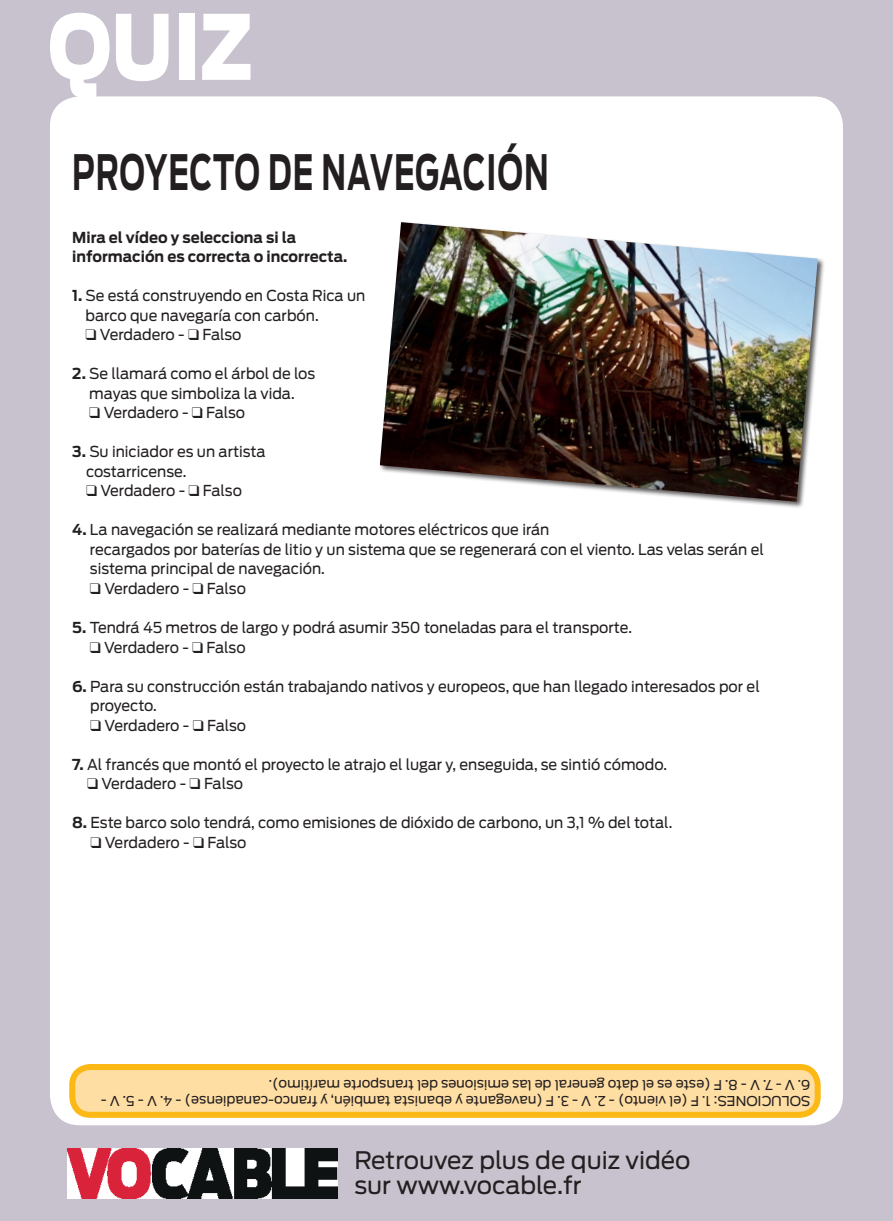
<style>
.page{position:relative;width:893px;height:1221px;background:#fff}
.page>*{position:absolute;margin:0;border:0;box-sizing:border-box;transform-origin:0 0}
.t1{font:900 89.1px "Antenna";color:#fff;scale:.83 1}
.t2{font:700 48.45px "Antenna";letter-spacing:.02em;color:#231f20;scale:.62 1}
.t3{font:24px/25.5px "Antenna";color:#231f20}
.t4{font:15px/19.5px "Antenna";color:#231f20}
.t5{font:700 15px/19.5px "Antenna";color:#231f20}
.t6{font:13.5px "Antenna";color:#231f20}
.s1{font-weight:700}
</style>
<div class="page">
<div style="left:0;top:0;width:893px;height:1220px;background:#c8c2cf"></div>
<div style="left:50px;top:96px;width:793px;height:1029px;background:#fff;border-radius:30px"></div>
<img style="left:67px;top:1148px;width:270px;height:50px">
<div style="left:72px;top:1066px;width:746px;height:48px;background:#ffdea4;border-radius:18px"></div>
<div style="left:69px;top:1063px;width:752px;height:54px;border:6px solid #fcb814;border-radius:18px"></div>
<div style="left:379px;top:221px;width:446px;height:288px;background:#231f20;opacity:.75"></div>
<img style="left:380px;top:222px;width:438px;height:279px">
<h1 class="t1" style="left:48px;top:-6px;width:248px">QUIZ</h1>
<h2 class="t2" style="left:72px;top:143px;width:770px">PROYECTO DE NAVEGACIÓN</h2>
<p class="t5" style="left:72px;top:228px;width:277px">Mira el vídeo y selecciona si la información es correcta o incorrecta.</p>
<p class="t4" style="left:86px;top:286px;width:281px;text-indent:-13px"><span class="s1">1.</span> Se está construyendo en Costa Rica un barco que navegaría con carbón.</p>
<p class="t4" style="left:86px;top:325px;width:157px">❑ Verdadero - ❑ Falso</p>
<p class="t4" style="left:72px;top:364px;width:245px;text-align:center"><span class="s1">2.</span> Se llamará como el árbol de los mayas que simboliza la vida.</p>
<p class="t4" style="left:89px;top:403px;width:157px">❑ Verdadero - ❑ Falso</p>
<p class="t4" style="left:86px;top:442px;width:181px;text-indent:-14px"><span class="s1">3.</span> Su iniciador es un artista costarricense.</p>
<p class="t4" style="left:86px;top:481px;width:157px">❑ Verdadero - ❑ Falso</p>
<p class="t4" style="left:90px;top:520px;width:675px;text-indent:-18px"><span class="s1">4.</span> La navegación se realizará mediante motores eléctricos que irán<br>recargados por baterías de litio y un sistema que se regenerará con el viento. Las velas serán el sistema principal de navegación.</p>
<p class="t4" style="left:90px;top:579px;width:157px">❑ Verdadero - ❑ Falso</p>
<p class="t4" style="left:72px;top:618px;width:561px"><span class="s1">5.</span> Tendrá 45 metros de largo y podrá asumir 350 toneladas para el transporte.</p>
<p class="t4" style="left:90px;top:637px;width:157px">❑ Verdadero - ❑ Falso</p>
<p class="t4" style="left:90px;top:676px;width:671px;text-indent:-18px"><span class="s1">6.</span> Para su construcción están trabajando nativos y europeos, que han llegado interesados por el proyecto.</p>
<p class="t4" style="left:90px;top:715px;width:157px">❑ Verdadero - ❑ Falso</p>
<p class="t4" style="left:72px;top:754px;width:596px"><span class="s1">7.</span> Al francés que montó el proyecto le atrajo el lugar y, enseguida, se sintió cómodo.</p>
<p class="t4" style="left:87px;top:774px;width:157px">❑ Verdadero - ❑ Falso</p>
<p class="t4" style="left:72px;top:813px;width:602px"><span class="s1">8.</span> Este barco solo tendrá, como emisiones de dióxido de carbono, un 3,1 % del total.</p>
<p class="t4" style="left:90px;top:832px;width:157px">❑ Verdadero - ❑ Falso</p>
<p class="t6" style="left:810px;top:1092px;width:543px;rotate:-180deg">6. V - 7. V - 8. F (este es el dato general de las emisiones del transporte marítimo).</p>
<p class="t6" style="left:810px;top:1108px;width:711px;rotate:-180deg">SOLUCIONES: 1. F (el viento) - 2. V - 3. F (navegante y ebanista también, y franco-canadiense) - 4. V - 5. V -</p>
<h3 class="t3" style="left:354px;top:1147px;width:338px">Retrouvez plus de quiz vidéo sur www.vocable.fr</h3>
</div>
